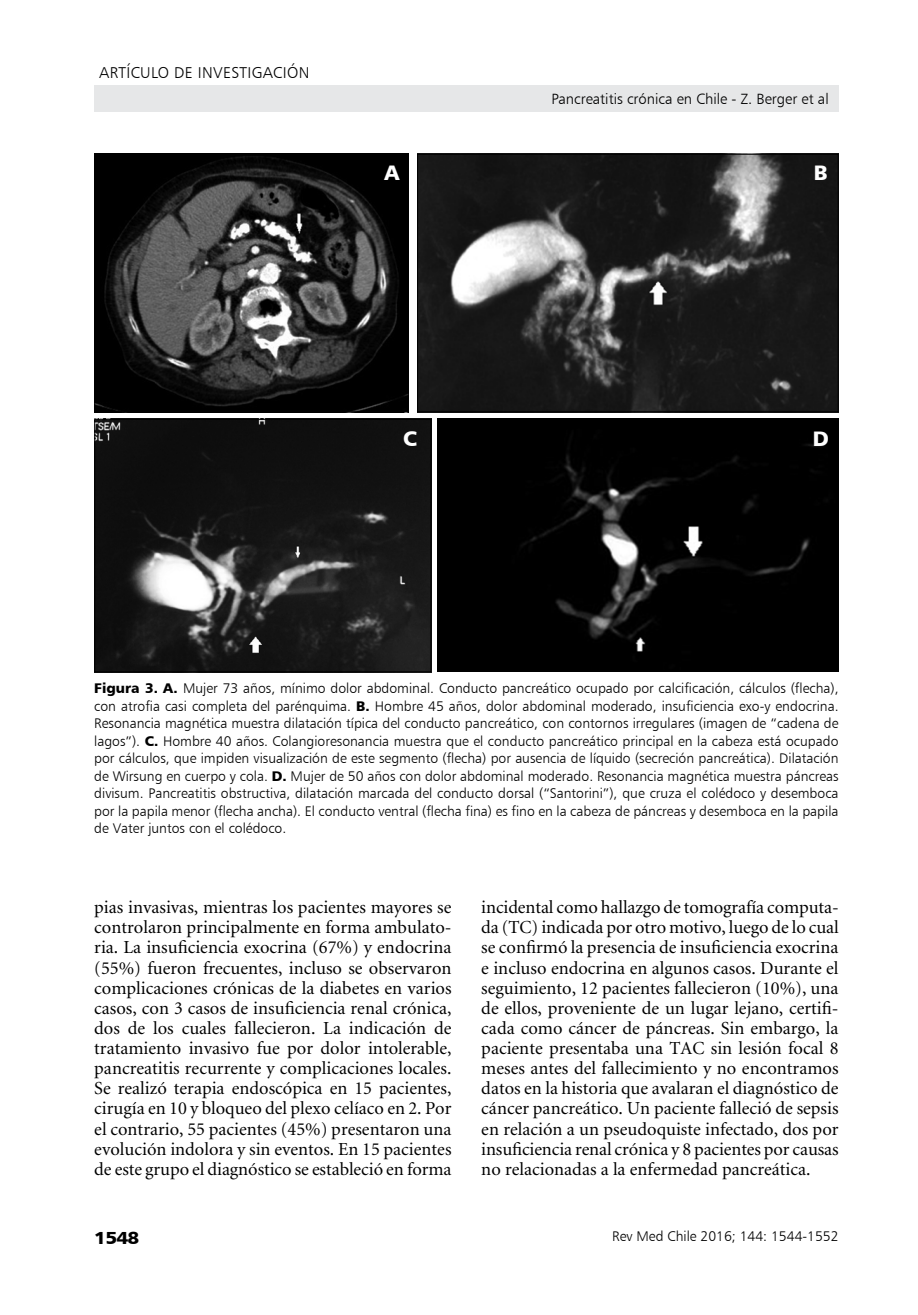
<style>
.page{position:relative;width:918px;height:1315px;background:#fff}
.page>*{position:absolute;margin:0;border:0;box-sizing:border-box;transform-origin:0 0}
.t1{font:21px "Humanist 777 BT Black B";color:#fff}
.t2{font:18.38px/20.1px "Minion";letter-spacing:-.005em;color:#000;text-align:justify}
.t3{font:17.5px "Humanist 777 BT Black B";color:#000;scale:1.1 1}
.t4{font:15.75px "Humanist 777 BT Light B";letter-spacing:.02em;color:#000}
.t5{font:14.88px "Humanist 777 BT Light B";color:#000}
.t6{font:14px/17.5px "Humanist 777 BT Light B";color:#000;text-align:justify}
.s1{font-family:"Humanist 777 BT Black B"}
</style>
<div class="page">
<div style="left:94px;top:85px;width:744px;height:26px;background:#e6e7e8"></div>
<img style="left:96px;top:156px;width:311px;height:254px">
<div style="left:94px;top:154px;width:315px;height:258px;border:1px solid #000"></div>
<img style="left:419px;top:156px;width:417px;height:254px">
<div style="left:417px;top:154px;width:421px;height:258px;border:1px solid #000"></div>
<img style="left:96px;top:421px;width:333px;height:249px">
<div style="left:94px;top:419px;width:337px;height:253px;border:1px solid #000"></div>
<img style="left:440px;top:421px;width:396px;height:249px">
<div style="left:438px;top:419px;width:400px;height:253px;border:1px solid #000"></div>
<p class="t4" style="left:99px;top:63px;width:212px">ARTÍCULO DE INVESTIGACIÓN</p>
<p class="t5" style="left:551px;top:90px;width:279px">Pancreatitis crónica en Chile - Z. Berger et al</p>
<p class="t1" style="left:384px;top:160px;width:16px">A</p>
<p class="t1" style="left:814px;top:160px;width:15px">B</p>
<p class="t1" style="left:403px;top:425px;width:16px">C</p>
<p class="t1" style="left:813px;top:425px;width:15px">D</p>
<p class="t6" style="left:94px;top:679px;width:746px"><span class="s1">Figura 3. A.</span> Mujer 73 años, mínimo dolor abdominal. Conducto pancreático ocupado por calcificación, cálculos (flecha), con atrofia casi completa del parénquima. <span class="s1">B.</span> Hombre 45 años, dolor abdominal moderado, insuficiencia exo-y endocrina.<br>Resonancia magnética muestra dilatación típica del conducto pancreático, con contornos irregulares (imagen de “cadena de lagos”). <span class="s1">C.</span> Hombre 40 años. Colangioresonancia muestra que el conducto pancreático principal en la cabeza está ocupado por cálculos, que impiden visualización de este segmento (flecha) por ausencia de líquido (secreción pancreática). Dilatación de Wirsung en cuerpo y cola. <span class="s1">D.</span> Mujer de 50 años con dolor abdominal moderado. Resonancia magnética muestra páncreas divisum. Pancreatitis obstructiva, dilatación marcada del conducto dorsal (“Santorini”), que cruza el colédoco y desemboca por la papila menor (flecha ancha). El conducto ventral (flecha fina) es fino en la cabeza de páncreas y desemboca en la papila de Vater juntos con el colédoco.</p>
<p class="t2" style="left:94px;top:898px;width:359px">pias invasivas, mientras los pacientes mayores se controlaron principalmente en forma ambulato&shy;ria. La insuficiencia exocrina (67%) y endocrina (55%) fueron frecuentes, incluso se observaron complicaciones crónicas de la diabetes en varios casos, con 3 casos de insuficiencia renal crónica, dos de los cuales fallecieron. La indicación de tratamiento invasivo fue por dolor intolerable, pancreatitis recurrente y complicaciones locales.<br>Se realizó terapia endoscópica en 15 pacientes, cirugía en 10 y bloqueo del plexo celíaco en 2. Por el contrario, 55 pacientes (45%) presentaron una evolución indolora y sin eventos. En 15 pacientes de este grupo el diagnóstico se estableció en forma</p>
<p class="t2" style="left:481px;top:898px;width:359px">incidental como hallazgo de tomografía computa&shy;da (TC) indicada por otro motivo, luego de lo cual se confirmó la presencia de insuficiencia exocrina e incluso endocrina en algunos casos. Durante el seguimiento, 12 pacientes fallecieron (10%), una de ellos, proveniente de un lugar lejano, certifi&shy;cada como cáncer de páncreas. Sin embargo, la paciente presentaba una TAC sin lesión focal 8 meses antes del fallecimiento y no encontramos datos en la historia que avalaran el diagnóstico de cáncer pancreático. Un paciente falleció de sepsis en relación a un pseudoquiste infectado, dos por insuficiencia renal crónica y 8 pacientes por causas no relacionadas a la enfermedad pancreática.</p>
<p class="t3" style="left:94px;top:1226px;width:43px">1548</p>
<p class="t6" style="left:612px;top:1227px;width:228px">Rev Med Chile 2016; 144: 1544-1552</p>
</div>
